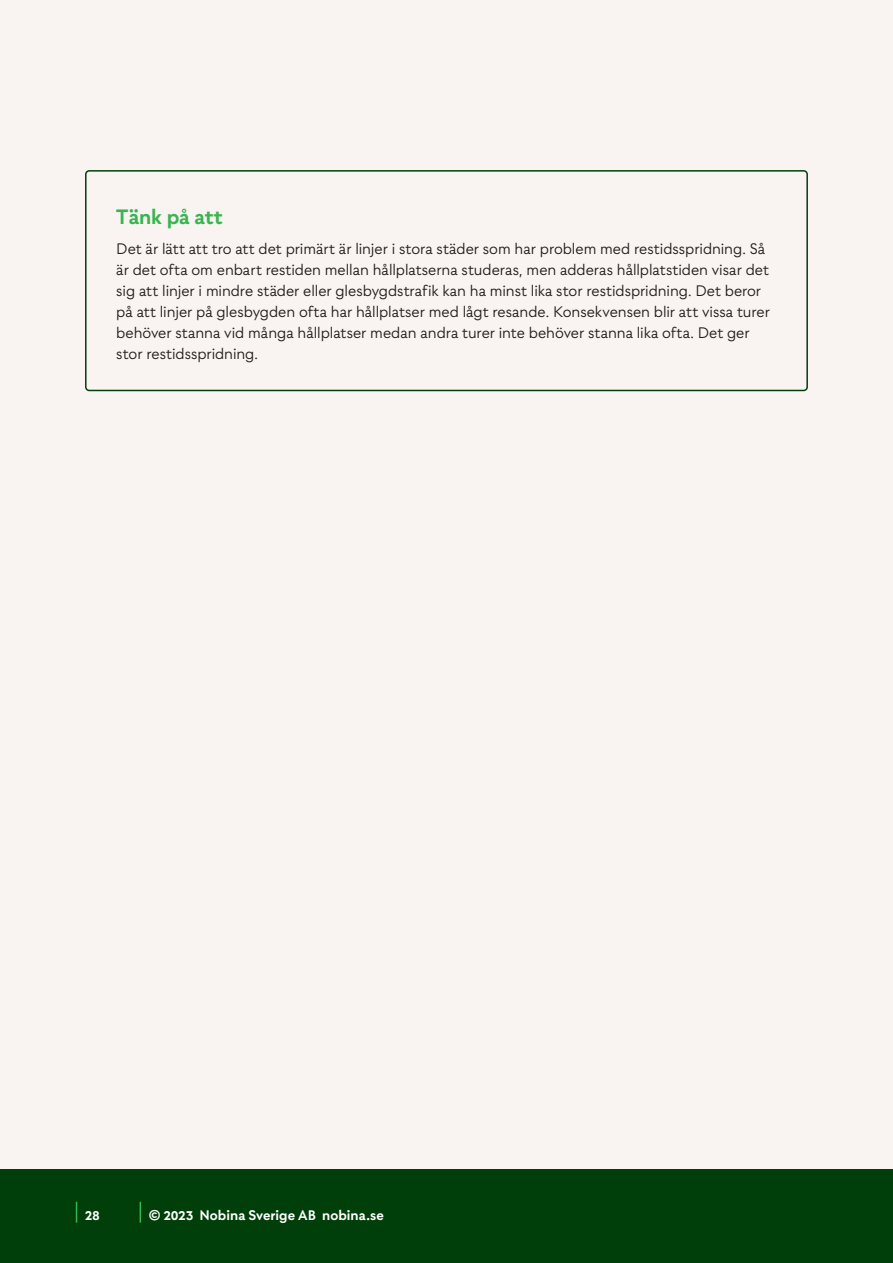
<style>
.page{position:relative;width:893px;height:1263px;background:#f9f4f1}
.page>*{position:absolute;margin:0;border:0;box-sizing:border-box;transform-origin:0 0}
.Rubrik_3{font:22.5px "Nobina Headline";color:#38b551}
.Brödtext{font:16.5px/21px "Nobina Text";color:#231f20}
.t1{font:700 15px "Nobina Text";letter-spacing:.005em;color:#fff}
</style>
<div class="page">
<div style="left:0;top:1169px;width:893px;height:94px;background:#003f09"></div>
<svg style="left:76px;top:1202px;width:1px;height:21px"></svg>
<svg style="left:140px;top:1202px;width:1px;height:21px"></svg>
<div style="left:85px;top:170px;width:723px;height:221px;border:2px solid #003f09;border-radius:4px"></div>
<p class="Rubrik_3" style="left:116px;top:204px;width:108px">Tänk på att</p>
<p class="Brödtext" style="left:116px;top:238px;width:655px">Det är lätt att tro att det primärt är linjer i stora städer som har problem med restidsspridning. Så är det ofta om enbart restiden mellan hållplatserna studeras, men adderas hållplatstiden visar det sig att linjer i mindre städer eller glesbygdstrafik kan ha minst lika stor restidspridning. Det beror på att linjer på glesbygden ofta har hållplatser med lågt resande. Konsekvensen blir att vissa turer behöver stanna vid många hållplatser medan andra turer inte behöver stanna lika ofta. Det ger stor restidsspridning.</p>
<p class="t1" style="left:85px;top:1207px;width:16px">28</p>
<p class="t1" style="left:149px;top:1207px;width:237px">© 2023 Nobina Sverige AB nobina.se</p>
</div>
